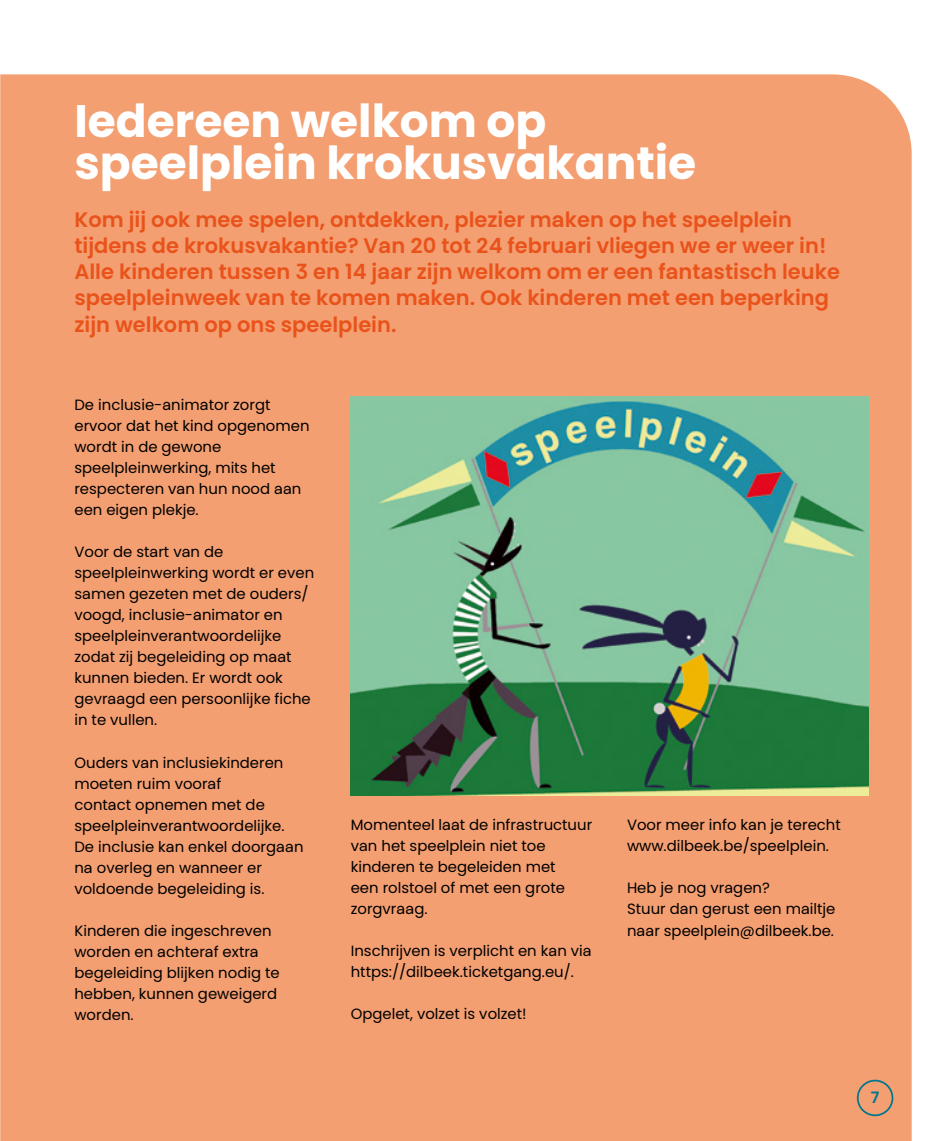
<style>
.page{position:relative;width:943px;height:1141px;background:#fff}
.page>*{position:absolute;margin:0;border:0;box-sizing:border-box;transform-origin:0 0}
.t1{font:700 45.5px/42px "Poppins";color:#fff}
.t2{font:600 21px/26.2px "Poppins";color:#e9531b}
.t3{font:600 15.75px "Poppins";color:#00778e}
.t4{font:14.88px/21px "Poppins";color:#000}
</style>
<div class="page">
<div style="left:0;top:74px;width:911px;height:1067px;background:#f49f71"></div>
<div style="left:856px;top:1080px;width:37px;height:36px;border:2px solid #00778e;border-radius:50%"></div>
<img style="left:351px;top:397px;width:517px;height:399px">
<h1 class="t1" style="left:74px;top:101px;width:623px">Iedereen welkom op speelplein krokusvakantie</h1>
<p class="t2" style="left:74px;top:206px;width:767px">Kom jij ook mee spelen, ontdekken, plezier maken op het speelplein tijdens de krokusvakantie? Van 20 tot 24 februari vliegen we er weer in!<br>Alle kinderen tussen 3 en 14 jaar zijn welkom om er een fantastisch leuke speelpleinweek van te komen maken. Ook kinderen met een beperking zijn welkom op ons speelplein.</p>
<p class="t4" style="left:74px;top:395px;width:236px">De inclusie-animator zorgt ervoor dat het kind opgenomen wordt in de gewone speelpleinwerking, mits het respecteren van hun nood aan een eigen plekje.</p>
<p class="t4" style="left:74px;top:542px;width:241px">Voor de start van de speelpleinwerking wordt er even samen gezeten met de ouders/ voogd, inclusie-animator en speelpleinverantwoordelijke zodat zij begeleiding op maat kunnen bieden. Er wordt ook gevraagd een persoonlijke fiche in te vullen.</p>
<p class="t4" style="left:74px;top:752px;width:231px">Ouders van inclusiekinderen moeten ruim vooraf<br>contact opnemen met de speelpleinverantwoordelijke.<br>De inclusie kan enkel doorgaan na overleg en wanneer er voldoende begeleiding is.</p>
<p class="t4" style="left:74px;top:920px;width:207px">Kinderen die ingeschreven worden en achteraf extra begeleiding blijken nodig te hebben, kunnen geweigerd worden.</p>
<p class="t4" style="left:351px;top:815px;width:243px">Momenteel laat de infrastructuur van het speelplein niet toe kinderen te begeleiden met<br>een rolstoel of met een grote zorgvraag.</p>
<p class="t4" style="left:351px;top:941px;width:242px">Inschrijven is verplicht en kan via https://dilbeek.ticketgang.eu/.</p>
<p class="t4" style="left:351px;top:1004px;width:177px">Opgelet, volzet is volzet!</p>
<p class="t4" style="left:627px;top:815px;width:215px">Voor meer info kan je terecht www.dilbeek.be/speelplein.</p>
<p class="t4" style="left:627px;top:878px;width:210px">Heb je nog vragen?<br>Stuur dan gerust een mailtje naar speelplein@dilbeek.be.</p>
<p class="t3" style="left:870px;top:1088px;width:10px">7</p>
</div>
